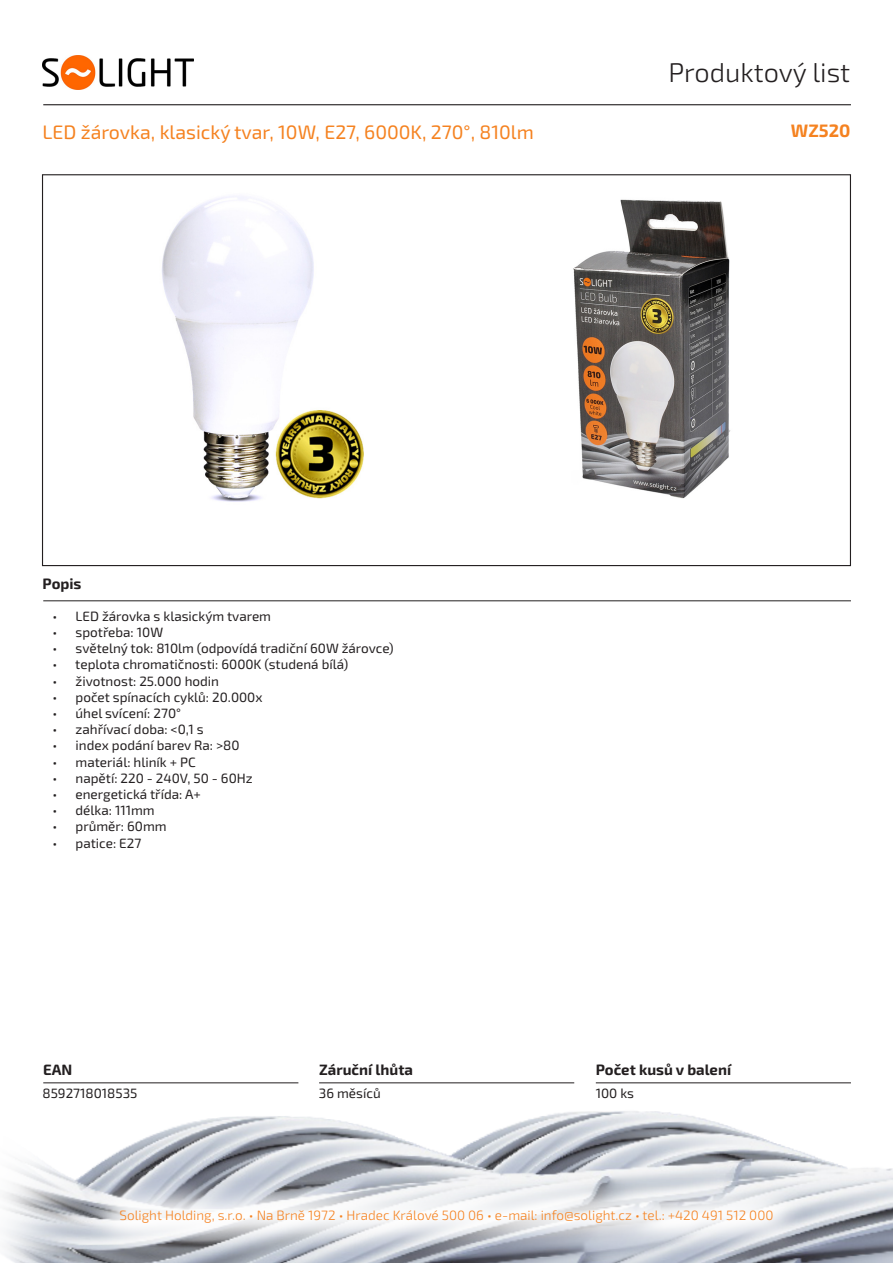
<style>
.page{position:relative;width:893px;height:1263px;background:#fff}
.page>*{position:absolute;margin:0;border:0;box-sizing:border-box;transform-origin:0 0}
.t1{font:300 27px "Exo 2.0";color:#231f20}
.t2{font:19.5px "Exo 2.0";color:#f58220}
.Kód_produktu{font:700 18px "Exo 2.0";color:#f58220}
.t3{font:700 15px "Exo 2.0";color:#231f20}
.t4{font:13.5px "Exo 2.0";color:#231f20}
.t5{font:300 13.5px "Exo 2.0";color:#f58220}
</style>
<div class="page">
<img style="left:3px;top:1082px;width:890px;height:181px">
<hr style="left:43px;top:104px;width:808px;height:1px;background:#231f20">
<hr style="left:43px;top:600px;width:808px;height:1px;background:#231f20">
<hr style="left:596px;top:1082px;width:255px;height:1px;background:#231f20">
<hr style="left:319px;top:1082px;width:255px;height:1px;background:#231f20">
<hr style="left:43px;top:1082px;width:255px;height:1px;background:#231f20">
<svg style="left:85px;top:1174px;width:723px;height:84px"></svg>
<img style="left:43px;top:55px;width:150px;height:34px">
<img style="left:162px;top:196px;width:202px;height:306px">
<img style="left:573px;top:199px;width:158px;height:300px">
<h1 class="t1" style="left:668px;top:57px;width:183px">Produktový list</h1>
<p class="t2" style="left:43px;top:120px;width:493px">LED žárovka, klasický tvar, 10W, E27, 6000K, 270°, 810lm</p>
<p class="Kód_produktu" style="left:791px;top:120px;width:61px">WZ520</p>
<p class="t3" style="left:43px;top:575px;width:40px">Popis</p>
<p class="t4" style="left:53px;top:608px;width:220px">• LED žárovka s klasickým tvarem</p>
<p class="t4" style="left:53px;top:624px;width:112px">• spotřeba: 10W</p>
<p class="t4" style="left:53px;top:640px;width:343px">• světelný tok: 810lm (odpovídá tradiční 60W žárovce)</p>
<p class="t4" style="left:53px;top:657px;width:297px">• teplota chromatičnosti: 6000K (studená bílá)</p>
<p class="t4" style="left:53px;top:673px;width:168px">• životnost: 25.000 hodin</p>
<p class="t4" style="left:53px;top:689px;width:212px">• počet spínacích cyklů: 20.000x</p>
<p class="t4" style="left:53px;top:705px;width:130px">• úhel svícení: 270°</p>
<p class="t4" style="left:53px;top:721px;width:153px">• zahřívací doba: &lt;0,1 s</p>
<p class="t4" style="left:53px;top:738px;width:189px">• index podání barev Ra: &gt;80</p>
<p class="t4" style="left:53px;top:754px;width:145px">• materiál: hliník + PC</p>
<p class="t4" style="left:53px;top:770px;width:202px">• napětí: 220 - 240V, 50 - 60Hz</p>
<p class="t4" style="left:53px;top:786px;width:150px">• energetická třída: A+</p>
<p class="t4" style="left:53px;top:802px;width:104px">• délka: 111mm</p>
<p class="t4" style="left:53px;top:819px;width:116px">• průměr: 60mm</p>
<p class="t4" style="left:53px;top:835px;width:90px">• patice: E27</p>
<p class="t3" style="left:43px;top:1060px;width:31px">EAN</p>
<p class="t3" style="left:319px;top:1060px;width:95px">Záruční lhůta</p>
<p class="t3" style="left:596px;top:1060px;width:137px">Počet kusů v balení</p>
<p class="t4" style="left:43px;top:1085px;width:96px">8592718018535</p>
<p class="t4" style="left:319px;top:1085px;width:63px">36 měsíců</p>
<p class="t4" style="left:596px;top:1085px;width:40px">100 ks</p>
<p class="t5" style="left:120px;top:1208px;width:655px">Solight Holding, s.r.o. • Na Brně 1972 • Hradec Králové 500 06 • e-mail: info@solight.cz • tel.: +420 491 512 000</p>
</div>
